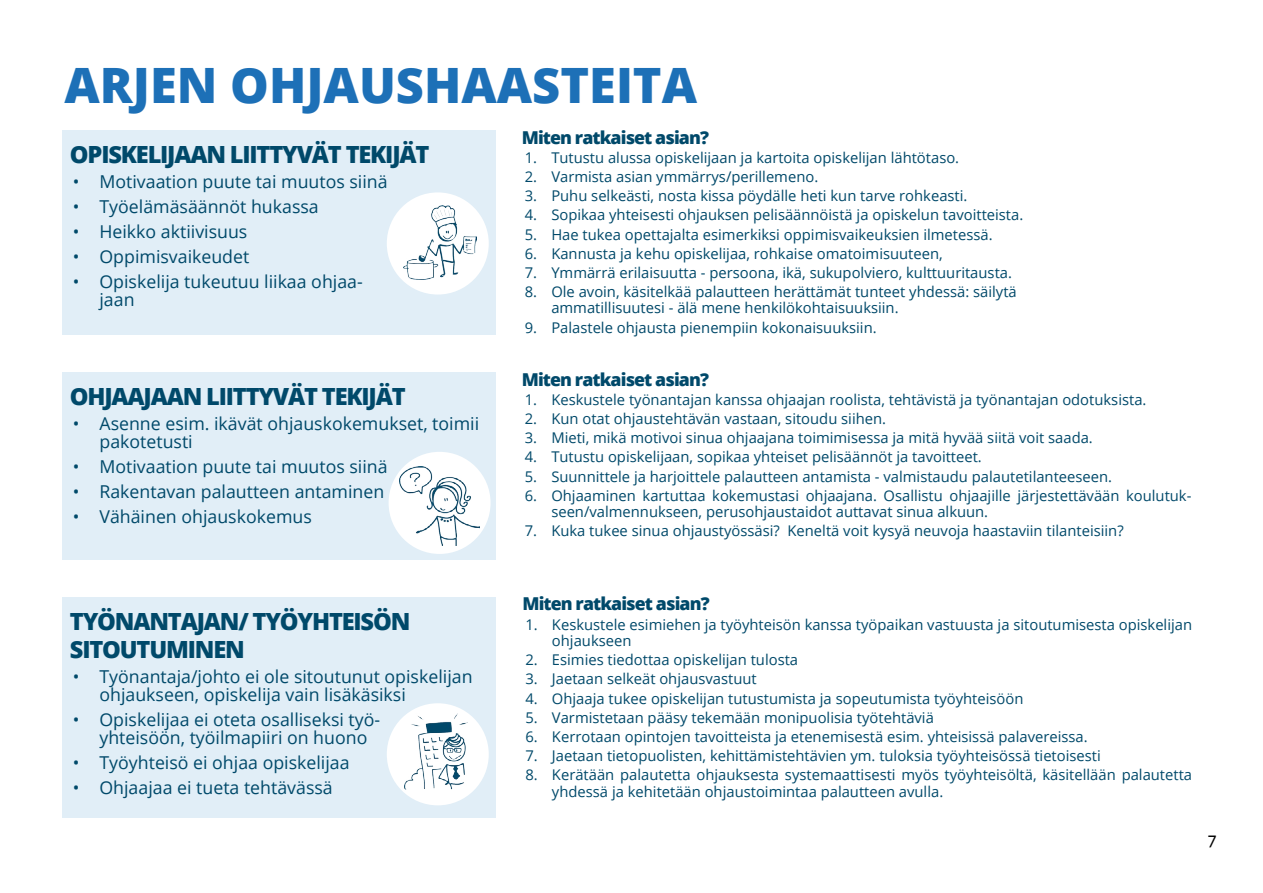
<style>
.page{position:relative;width:1263px;height:893px;background:#fff}
.page>*{position:absolute;margin:0;border:0;box-sizing:border-box;transform-origin:0 0}
.t1{font:800 48.75px "Open Sans";color:#1d70b7}
.t2{font:800 23.7px/28.3px "Open Sans";letter-spacing:-.05em;color:#00496a}
.t3{font:500 18px "Freight Sans";color:#000}
.t4{font:17.7px/17.7px "Open Sans";color:#00496a}
.t5{font:800 17.7px "Open Sans";letter-spacing:-.05em;color:#00496a}
.t6{font:14.85px/16.2px "Open Sans";color:#00496a}
</style>
<div class="page">
<div style="left:63px;top:130px;width:433px;height:205px;background:#e1eef7"></div>
<div style="left:63px;top:372px;width:433px;height:188px;background:#e1eef7"></div>
<div style="left:63px;top:597px;width:433px;height:220px;background:#e1eef7"></div>
<div style="left:387px;top:192px;width:102px;height:103px;background:#fff;border-radius:50%"></div>
<img style="left:403px;top:205px;width:73px;height:74px">
<div style="left:389px;top:452px;width:101px;height:102px;background:#fff;border-radius:50%"></div>
<img style="left:400px;top:467px;width:79px;height:78px">
<div style="left:387px;top:703px;width:102px;height:102px;background:#fff;border-radius:50%"></div>
<img style="left:404px;top:713px;width:63px;height:77px">
<h1 class="t1" style="left:65px;top:48px;width:634px">ARJEN OHJAUSHAASTEITA</h1>
<h2 class="t2" style="left:70px;top:139px;width:361px">OPISKELIJAAN LIITTYVÄT TEKIJÄT</h2>
<p class="t4" style="left:73px;top:172px;width:316px">• Motivaation puute tai muutos siinä</p>
<p class="t4" style="left:73px;top:197px;width:247px">• Työelämäsäännöt hukassa</p>
<p class="t4" style="left:73px;top:222px;width:176px">• Heikko aktiivisuus</p>
<p class="t4" style="left:73px;top:248px;width:178px">• Oppimisvaikeudet</p>
<p class="t4" style="left:99px;top:273px;width:265px;text-indent:-27px">• Opiskelija tukeutuu liikaa ohjaa&shy;jaan</p>
<p class="t5" style="left:522px;top:124px;width:189px">Miten ratkaiset asian?</p>
<p class="t6" style="left:525px;top:149px;width:436px">1. Tutustu alussa opiskelijaan ja kartoita opiskelijan lähtötaso.</p>
<p class="t6" style="left:525px;top:168px;width:295px">2. Varmista asian ymmärrys/perillemeno.</p>
<p class="t6" style="left:525px;top:187px;width:444px">3. Puhu selkeästi, nosta kissa pöydälle heti kun tarve rohkeasti.</p>
<p class="t6" style="left:525px;top:206px;width:500px">4. Sopikaa yhteisesti ohjauksen pelisäännöistä ja opiskelun tavoitteista.</p>
<p class="t6" style="left:525px;top:226px;width:469px">5. Hae tukea opettajalta esimerkiksi oppimisvaikeuksien ilmetessä.</p>
<p class="t6" style="left:525px;top:245px;width:419px">6. Kannusta ja kehu opiskelijaa, rohkaise omatoimisuuteen,</p>
<p class="t6" style="left:525px;top:264px;width:489px">7. Ymmärrä erilaisuutta - persoona, ikä, sukupolviero, kulttuuritausta.</p>
<p class="t6" style="left:551px;top:283px;width:467px;text-indent:-27px">8. Ole avoin, käsitelkää palautteen herättämät tunteet yhdessä: säilytä ammatillisuutesi - älä mene henkilökohtaisuuksiin.</p>
<p class="t6" style="left:525px;top:319px;width:353px">9. Palastele ohjausta pienempiin kokonaisuuksiin.</p>
<h2 class="t2" style="left:70px;top:381px;width:337px">OHJAAJAAN LIITTYVÄT TEKIJÄT</h2>
<p class="t4" style="left:99px;top:414px;width:381px;text-indent:-27px">• Asenne esim. ikävät ohjauskokemukset, toimii pakotetusti</p>
<p class="t4" style="left:73px;top:457px;width:316px">• Motivaation puute tai muutos siinä</p>
<p class="t4" style="left:73px;top:482px;width:313px">• Rakentavan palautteen antaminen</p>
<p class="t4" style="left:73px;top:507px;width:240px">• Vähäinen ohjauskokemus</p>
<p class="t5" style="left:522px;top:366px;width:189px">Miten ratkaiset asian?</p>
<p class="t6" style="left:525px;top:391px;width:623px">1. Keskustele työnantajan kanssa ohjaajan roolista, tehtävistä ja työnantajan odotuksista.</p>
<p class="t6" style="left:525px;top:410px;width:363px">2. Kun otat ohjaustehtävän vastaan, sitoudu siihen.</p>
<p class="t6" style="left:525px;top:429px;width:570px">3. Mieti, mikä motivoi sinua ohjaajana toimimisessa ja mitä hyvää siitä voit saada.</p>
<p class="t6" style="left:525px;top:448px;width:459px">4. Tutustu opiskelijaan, sopikaa yhteiset pelisäännöt ja tavoitteet.</p>
<p class="t6" style="left:525px;top:468px;width:589px">5. Suunnittele ja harjoittele palautteen antamista - valmistaudu palautetilanteeseen.</p>
<p class="t6" style="left:551px;top:487px;width:642px;text-indent:-27px">6. Ohjaaminen kartuttaa kokemustasi ohjaajana. Osallistu ohjaajille järjestettävään koulutuk&shy;seen/valmennukseen, perusohjaustaidot auttavat sinua alkuun.</p>
<p class="t6" style="left:525px;top:522px;width:600px">7. Kuka tukee sinua ohjaustyössäsi? Keneltä voit kysyä neuvoja haastaviin tilanteisiin?</p>
<h2 class="t2" style="left:70px;top:606px;width:342px">TYÖNANTAJAN/ TYÖYHTEISÖN<br>SITOUTUMINEN</h2>
<p class="t4" style="left:99px;top:667px;width:375px;text-indent:-27px">• Työnantaja/johto ei ole sitoutunut opiskelijan ohjaukseen, opiskelija vain lisäkäsiksi</p>
<p class="t4" style="left:99px;top:710px;width:282px;text-indent:-27px">• Opiskelijaa ei oteta osalliseksi työ&shy;yhteisöön, työilmapiiri on huono</p>
<p class="t4" style="left:73px;top:753px;width:278px">• Työyhteisö ei ohjaa opiskelijaa</p>
<p class="t4" style="left:73px;top:778px;width:261px">• Ohjaajaa ei tueta tehtävässä</p>
<p class="t5" style="left:522px;top:591px;width:189px">Miten ratkaiset asian?</p>
<p class="t6" style="left:552px;top:616px;width:642px;text-indent:-27px">1. Keskustele esimiehen ja työyhteisön kanssa työpaikan vastuusta ja sitoutumisesta opiskelijan ohjaukseen</p>
<p class="t6" style="left:525px;top:651px;width:274px">2. Esimies tiedottaa opiskelijan tulosta</p>
<p class="t6" style="left:525px;top:670px;width:233px">3. Jaetaan selkeät ohjausvastuut</p>
<p class="t6" style="left:525px;top:690px;width:500px">4. Ohjaaja tukee opiskelijan tutustumista ja sopeutumista työyhteisöön</p>
<p class="t6" style="left:525px;top:709px;width:410px">5. Varmistetaan pääsy tekemään monipuolisia työtehtäviä</p>
<p class="t6" style="left:525px;top:728px;width:564px">6. Kerrotaan opintojen tavoitteista ja etenemisestä esim. yhteisissä palavereissa.</p>
<p class="t6" style="left:525px;top:747px;width:577px">7. Jaetaan tietopuolisten, kehittämistehtävien ym. tuloksia työyhteisössä tietoisesti</p>
<p class="t6" style="left:552px;top:766px;width:642px;text-indent:-27px">8. Kerätään palautetta ohjauksesta systemaattisesti myös työyhteisöltä, käsitellään palautetta yhdessä ja kehitetään ohjaustoimintaa palautteen avulla.</p>
<p class="t3" style="left:1208px;top:828px;width:10px">7</p>
</div>
